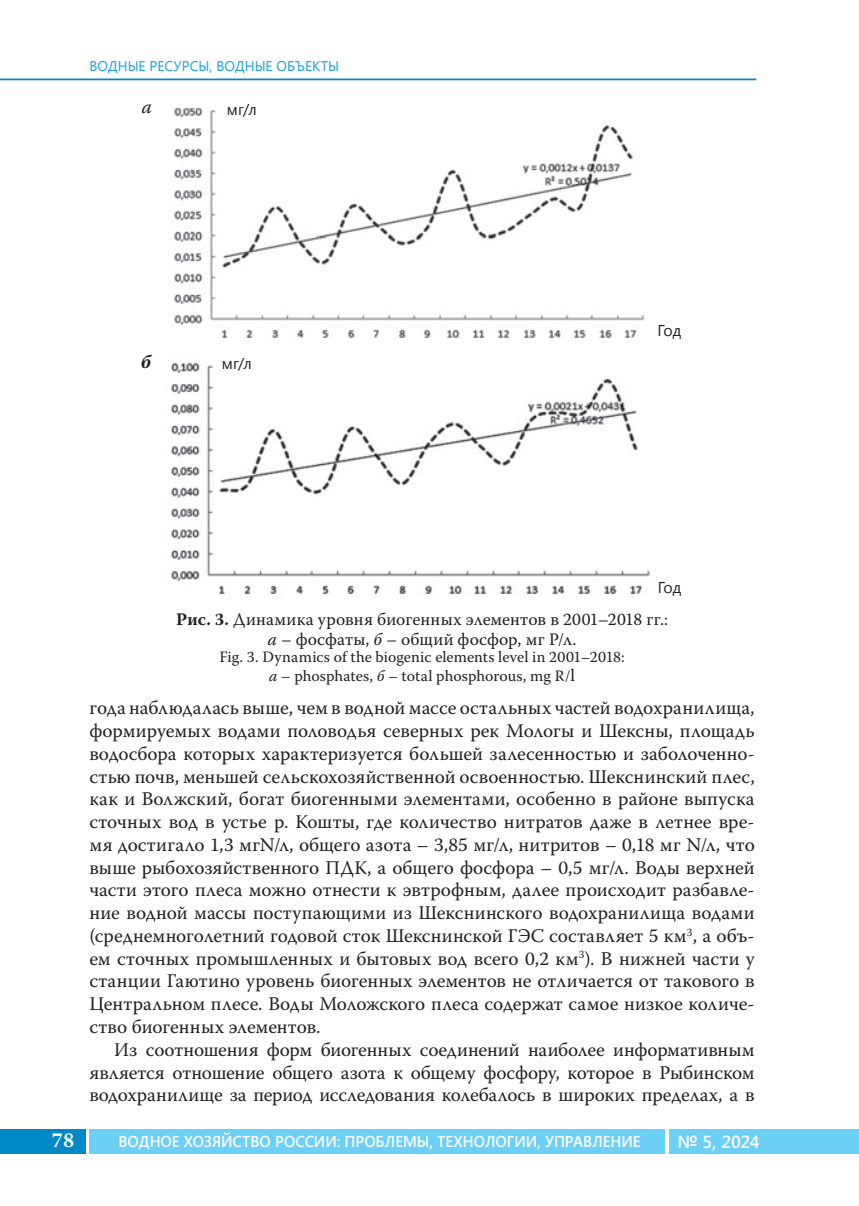
<style>
.page{position:relative;width:859px;height:1206px;background:#fff}
.page>*{position:absolute;margin:0;border:0;box-sizing:border-box;transform-origin:0 0}
.t1{font:700 21px "Warnock Pro";color:#fff}
.t2{font:19.25px "Warnock Pro";color:#231f20}
.t3{font:italic 19.25px "Warnock Pro";color:#231f20}
.t4{font:italic 700 19.25px "Warnock Pro";color:#231f20}
.t5{font:17.5px/19.2px "Warnock Pro";letter-spacing:.005em;color:#231f20;text-align:center}
.t6{font:600 17.5px "Segoe UI";color:#fff}
.t7{font:15.75px/19.2px "Warnock Pro";color:#231f20;text-align:center}
.t8{font:600 15.75px "Segoe UI";letter-spacing:-.005em;color:#fff;scale:.95 1}
.t9{font:15.75px "Segoe UI";color:#231f20}
.t10{font:14px "Segoe UI";color:#1fa0d5}
.s1{font-weight:700}
.s2{font-style:italic}
.s3{font-size:17.5px}
</style>
<div class="page">
<div style="left:89px;top:1128px;width:576px;height:25px;background:#6bcff6"></div>
<div style="left:0;top:1128px;width:86px;height:25px;background:#0088c7"></div>
<div style="left:669px;top:1128px;width:189px;height:25px;background:#6bcff6"></div>
<hr style="left:0;top:79px;width:756px;height:1px;background:#0088c7">
<img style="left:174px;top:108px;width:470px;height:231px">
<img style="left:171px;top:362px;width:479px;height:233px">
<p class="t10" style="left:89px;top:56px;width:251px">ВОДНЫЕ РЕСУРСЫ, ВОДНЫЕ ОБЪЕКТЫ</p>
<p class="t3" style="left:142px;top:99px;width:12px">а</p>
<p class="t9" style="left:227px;top:98px;width:31px">мг/л</p>
<p class="t4" style="left:141px;top:354px;width:12px">б</p>
<p class="t9" style="left:222px;top:351px;width:31px">мг/л</p>
<p class="t9" style="left:657px;top:318px;width:25px">Год</p>
<p class="t9" style="left:657px;top:576px;width:25px">Год</p>
<p class="t5" style="left:176px;top:611px;width:493px"><span class="s1">Рис. 3.</span> Динамика уровня биогенных элементов в 2001–2018 гг.: <span class="s2">а</span> – фосфаты, <span class="s2">б</span> – общий фосфор, мг P/л.</p>
<p class="t7" style="left:219px;top:649px;width:406px">Fig. 3. Dynamics of the biogenic elements level in 2001–2018: <span class="s2">а</span> – phosphates, <span class="s2">б</span> – total phosphorous, mg R/<span class="s3">l</span></p>
<p class="t2" style="left:89px;top:700px;width:666px">года наблюдалась выше, чем в водной массе остальных частей водохранилища,</p>
<p class="t2" style="left:89px;top:723px;width:666px">формируемых водами половодья северных рек Мологы и Шексны, площадь</p>
<p class="t2" style="left:89px;top:746px;width:666px">водосбора которых характеризуется большей залесенностью и заболоченно-</p>
<p class="t2" style="left:89px;top:768px;width:666px">стью почв, меньшей сельскохозяйственной освоенностью. Шекснинский плес,</p>
<p class="t2" style="left:89px;top:791px;width:666px">как и Волжский, богат биогенными элементами, особенно в районе выпуска</p>
<p class="t2" style="left:89px;top:814px;width:666px">сточных вод в устье р. Кошты, где количество нитратов даже в летнее вре-</p>
<p class="t2" style="left:89px;top:837px;width:666px">мя достигало 1,3 мгN/л, общего азота – 3,85 мг/л, нитритов – 0,18 мг N/л, что</p>
<p class="t2" style="left:89px;top:859px;width:666px">выше рыбохозяйственного ПДК, а общего фосфора – 0,5 мг/л. Воды верхней</p>
<p class="t2" style="left:89px;top:882px;width:666px">части этого плеса можно отнести к эвтрофным, далее происходит разбавле-</p>
<p class="t2" style="left:89px;top:905px;width:666px">ние водной массы поступающими из Шекснинского водохранилища водами</p>
<p class="t2" style="left:89px;top:928px;width:666px">(среднемноголетний годовой сток Шекснинской ГЭС составляет 5 км<sup>3</sup>, а объ-</p>
<p class="t2" style="left:89px;top:950px;width:666px">ем сточных промышленных и бытовых вод всего 0,2 км<sup>3</sup>). В нижней части у</p>
<p class="t2" style="left:89px;top:973px;width:666px">станции Гаютино уровень биогенных элементов не отличается от такового в</p>
<p class="t2" style="left:89px;top:996px;width:666px">Центральном плесе. Воды Моложского плеса содержат самое низкое количе-</p>
<p class="t2" style="left:89px;top:1019px;width:233px">ство биогенных элементов.</p>
<p class="t2" style="left:114px;top:1041px;width:641px">Из соотношения форм биогенных соединений наиболее информативным</p>
<p class="t2" style="left:89px;top:1064px;width:666px">является отношение общего азота к общему фосфору, которое в Рыбинском</p>
<p class="t2" style="left:89px;top:1087px;width:666px">водохранилище за период исследования колебалось в широких пределах, а в</p>
<p class="t1" style="left:52px;top:1132px;width:24px">78</p>
<p class="t8" style="left:118px;top:1129px;width:551px">ВОДНОЕ ХОЗЯЙСТВО РОССИИ: ПРОБЛЕМЫ, ТЕХНОЛОГИИ, УПРАВЛЕНИЕ</p>
<p class="t6" style="left:677px;top:1128px;width:84px">№ 5, 2024</p>
</div>
